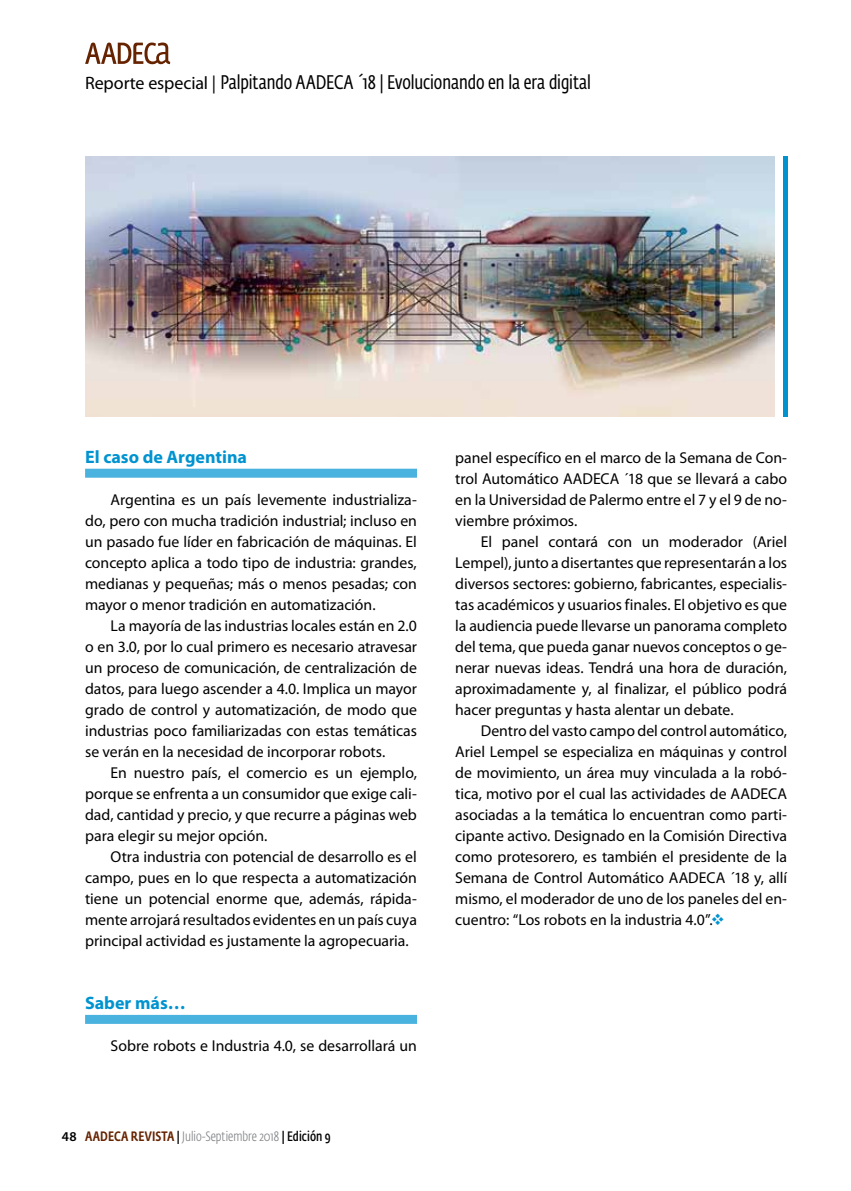
<style>
.page{position:relative;width:851px;height:1191px;background:#fff}
.page>*{position:absolute;margin:0;border:0;box-sizing:border-box;transform-origin:0 0}
.t1{font:19.5px "Fedra Sans Cond Std";color:#000}
.t2{font:700 18px "Myriad Pro";color:#0093d0}
.t3{font:15.75px/21px "Myriad Pro";color:#000;text-align:justify}
.t4{font:300 13.5px "Fedra Sans Cond Std";letter-spacing:.005em;color:#808285}
.s1{font-family:"Myriad Pro";font-size:18px}
.s2{font-family:"Myriad Pro";font-weight:600;color:#000}
.s3{font-weight:500;color:#652300}
.s4{font-weight:500;color:#000}
.s5{font-weight:600;color:#000}
.s6{color:#0093d0}
</style>
<div class="page">
<svg style="left:85px;top:43px;width:85px;height:21px"></svg>
<div style="left:85px;top:469px;width:332px;height:9px;background:#4ab2df"></div>
<div style="left:85px;top:1015px;width:332px;height:9px;background:#4ab2df"></div>
<img style="left:85px;top:156px;width:689px;height:261px">
<div style="left:782px;top:156px;width:5px;height:261px;background:#0093d0"></div>
<p class="t1" style="left:85px;top:71px;width:507px"><span class="s1">Reporte especial |</span> Palpitando AADECA ´18 | Evolucionando en la era digital</p>
<p class="t2" style="left:85px;top:446px;width:163px">El caso de Argentina</p>
<p class="t3" style="left:85px;top:489px;width:333px;text-indent:25px">Argentina es un país levemente industrializa&shy;do, pero con mucha tradición industrial; incluso en un pasado fue líder en fabricación de máquinas. El concepto aplica a todo tipo de industria: grandes, medianas y pequeñas; más o menos pesadas; con mayor o menor tradición en automatización.</p>
<p class="t3" style="left:85px;top:615px;width:333px;text-indent:26px">La mayoría de las industrias locales están en 2.0 o en 3.0, por lo cual primero es necesario atravesar un proceso de comunicación, de centralización de datos, para luego ascender a 4.0. Implica un mayor grado de control y automatización, de modo que industrias poco familiarizadas con estas temáticas se verán en la necesidad de incorporar robots.</p>
<p class="t3" style="left:85px;top:762px;width:333px;text-indent:26px">En nuestro país, el comercio es un ejemplo, porque se enfrenta a un consumidor que exige cali&shy;dad, cantidad y precio, y que recurre a páginas web para elegir su mejor opción.</p>
<p class="t3" style="left:85px;top:846px;width:333px;text-indent:26px">Otra industria con potencial de desarrollo es el campo, pues en lo que respecta a automatización tiene un potencial enorme que, además, rápida&shy;mente arrojará resultados evidentes en un país cuya principal actividad es justamente la agropecuaria.</p>
<p class="t2" style="left:85px;top:992px;width:102px">Saber más…</p>
<p class="t3" style="left:111px;top:1035px;width:308px">Sobre robots e Industria 4.0, se desarrollará un</p>
<p class="t4" style="left:62px;top:1128px;width:270px"><span class="s2">48</span> <span class="s3">AADECA REVISTA</span> <span class="s4">|</span> Julio-Septiembre 2018 <span class="s4">|</span> <span class="s5">Edición 9</span></p>
<p class="t3" style="left:455px;top:447px;width:333px">panel específico en el marco de la Semana de Con&shy;trol Automático AADECA ´18 que se llevará a cabo en la Universidad de Palermo entre el 7 y el 9 de no&shy;viembre próximos.</p>
<p class="t3" style="left:455px;top:531px;width:333px;text-indent:26px">El panel contará con un moderador (Ariel Lempel), junto a disertantes que representarán a los diversos sectores: gobierno, fabricantes, especialis&shy;tas académicos y usuarios finales. El objetivo es que la audiencia puede llevarse un panorama completo del tema, que pueda ganar nuevos conceptos o ge&shy;nerar nuevas ideas. Tendrá una hora de duración, aproximadamente y, al finalizar, el público podrá hacer preguntas y hasta alentar un debate.</p>
<p class="t3" style="left:455px;top:720px;width:333px;text-indent:26px">Dentro del vasto campo del control automático, Ariel Lempel se especializa en máquinas y control de movimiento, un área muy vinculada a la robó&shy;tica, motivo por el cual las actividades de AADECA asociadas a la temática lo encuentran como parti&shy;cipante activo. Designado en la Comisión Directiva como protesorero, es también el presidente de la Semana de Control Automático AADECA ´18 y, allí mismo, el moderador de uno de los paneles del en&shy;cuentro: “Los robots en la industria 4.0”.<span class="s6">❖</span></p>
</div>
